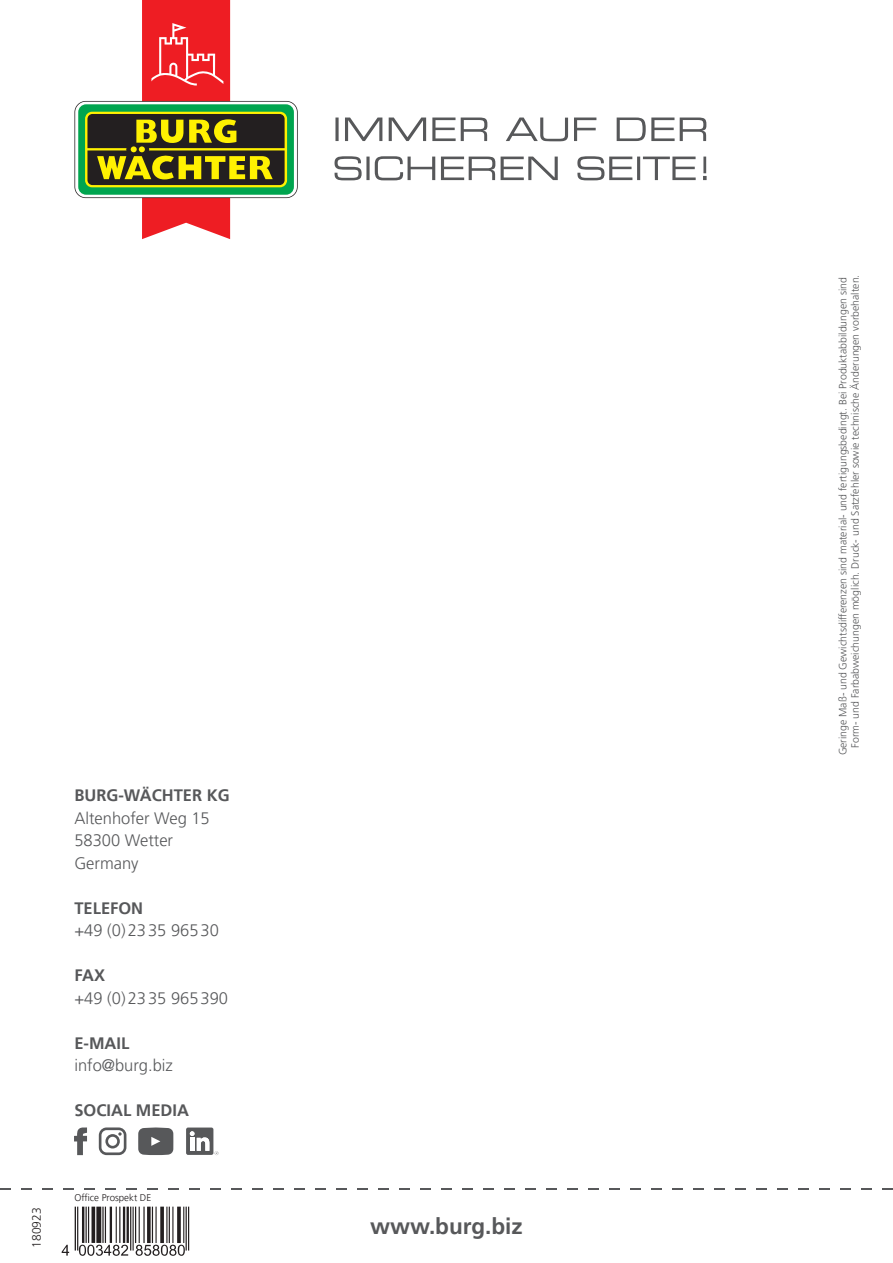
<style>
.page{position:relative;width:893px;height:1263px;background:#fff}
.page>*{position:absolute;margin:0;border:0;box-sizing:border-box;transform-origin:0 0}
.t1{font:700 22.5px "Frutiger LT Pro";color:#57585a}
.t2{font:300 16.5px/22.5px "Frutiger LT Pro";color:#57585a}
.t3{font:700 16.5px "Frutiger LT Pro";color:#57585a}
.t4{font:300 12px "Frutiger LT Pro";color:#231f20}
.t5{font:300 10.5px/12.6px "Frutiger LT Pro";color:#57585a;text-align:right}
.t6{font:300 9.75px "Frutiger LT Pro";color:#231f20}
</style>
<div class="page">
<svg style="left:74px;top:0;width:224px;height:239px"></svg>
<svg style="left:335px;top:156px;width:372px;height:24px"></svg>
<svg style="left:335px;top:118px;width:371px;height:23px"></svg>
<svg style="left:62px;top:1206px;width:127px;height:50px"></svg>
<svg style="left:74px;top:1127px;width:13px;height:28px"></svg>
<svg style="left:138px;top:1127px;width:35px;height:28px"></svg>
<svg style="left:99px;top:1127px;width:27px;height:28px"></svg>
<svg style="left:186px;top:1127px;width:33px;height:28px"></svg>
<p class="t4" style="left:30px;top:1247px;width:42px;rotate:-90deg">180923</p>
<h2 class="t3" style="left:74px;top:786px;width:157px">BURG-WÄCHTER KG</h2>
<h2 class="t2" style="left:74px;top:807px;width:137px">Altenhofer Weg 15<br>58300 Wetter<br>Germany</h2>
<h2 class="t3" style="left:74px;top:898px;width:70px">TELEFON</h2>
<h2 class="t2" style="left:74px;top:919px;width:146px">+49 (0)2335 96530</h2>
<h2 class="t3" style="left:74px;top:966px;width:32px">FAX</h2>
<h2 class="t2" style="left:74px;top:987px;width:155px">+49 (0)2335 965390</h2>
<h2 class="t3" style="left:74px;top:1033px;width:56px">E-MAIL</h2>
<h2 class="t2" style="left:74px;top:1054px;width:100px">info@burg.biz</h2>
<h2 class="t3" style="left:74px;top:1101px;width:116px">SOCIAL MEDIA</h2>
<p class="t6" style="left:74px;top:1192px;width:78px">Office Prospekt DE</p>
<h1 class="t1" style="left:370px;top:1213px;width:154px">www.burg.biz</h1>
<p class="t5" style="left:836px;top:755px;width:482px;rotate:-90deg">Geringe Maß- und Gewichtsdifferenzen sind material- und fertigungsbedingt. Bei Produktabbildungen sind<br>Form- und Farbabweichungen möglich. Druck- und Satzfehler sowie technische Änderungen vorbehalten.</p>
</div>
